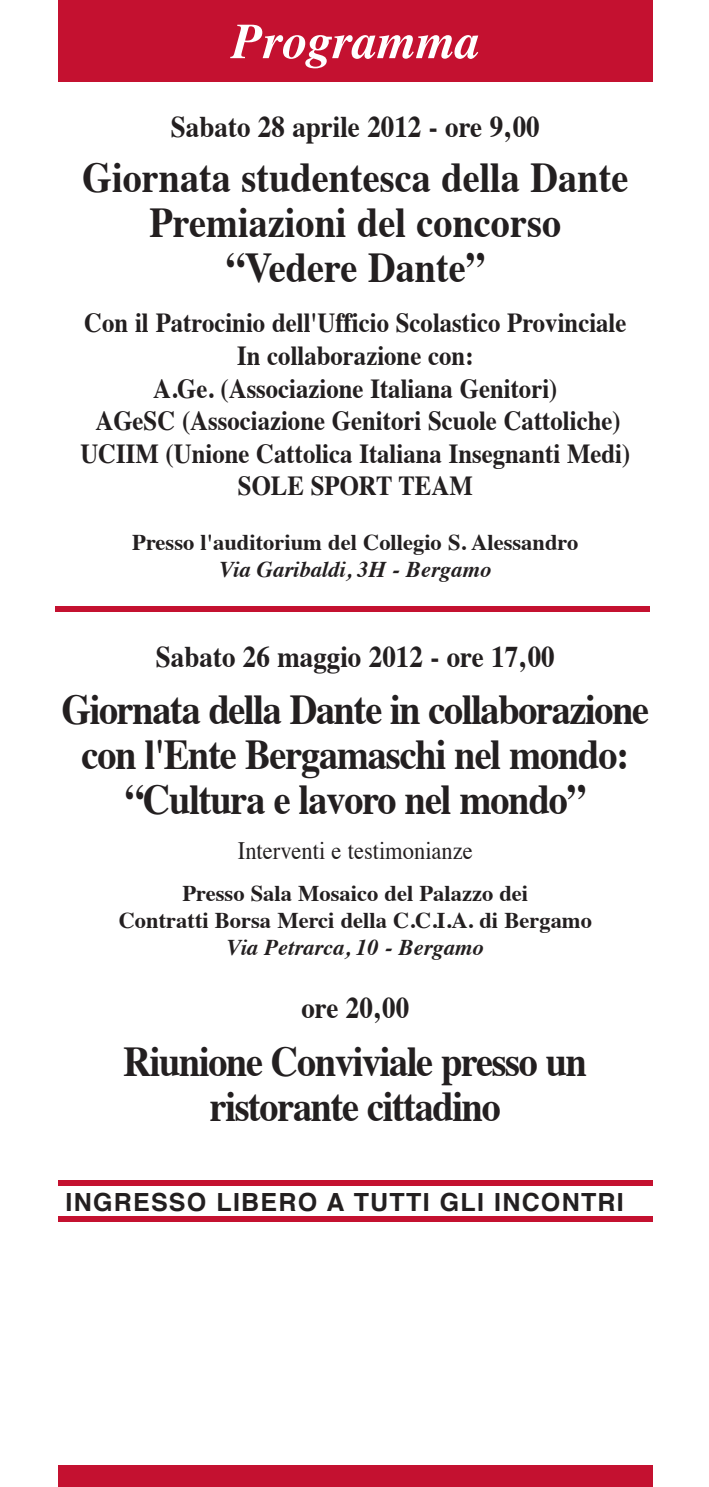
<style>
.page{position:relative;width:709px;height:1487px;background:#fff}
.page>*{position:absolute;margin:0;border:0;box-sizing:border-box;transform-origin:0 0}
.t1{font:italic 700 50px "Times";color:#fff}
.t2{font:700 42.5px/45px "Times";letter-spacing:-.03em;color:#231f20;text-align:center;scale:.9 1}
.t3{font:700 42.5px/45px "Times";color:#231f20;text-align:center;scale:.9 1}
.t4{font:700 30px "Times";color:#231f20;scale:.9 1}
.t5{font:700 27.5px/32.5px "Times";color:#231f20;text-align:center;scale:.9 1}
.t6{font:700 25px "Helvetica";letter-spacing:.05em;color:#231f20}
.t7{font:25px "Times";color:#231f20;scale:.9 1}
.t8{font:700 22.5px/27px "Times";color:#231f20;text-align:center}
.t9{font:italic 700 22.5px "Times";color:#231f20}
</style>
<div class="page">
<div style="left:58px;top:0;width:594px;height:81px;background:#c41130"></div>
<div style="left:58px;top:1465px;width:594px;height:21px;background:#c41130"></div>
<div style="left:56px;top:606px;width:593px;height:5px;background:#c41130"></div>
<div style="left:58px;top:1180px;width:594px;height:5px;background:#c41130"></div>
<div style="left:59px;top:1215px;width:594px;height:6px;background:#c41130"></div>
<h1 class="t1" style="left:231px;top:21px;width:249px">Programma</h1>
<p class="t4" style="left:171px;top:115px;width:411px">Sabato 28 aprile 2012 - ore 9,00</p>
<h2 class="t3" style="left:82px;top:159px;width:608px">Giornata studentesca della Dante<br>Premiazioni del concorso “Vedere Dante”</h2>
<p class="t5" style="left:80px;top:309px;width:612px">Con il Patrocinio dell'Ufficio Scolastico Provinciale In collaborazione con:<br>A.Ge. (Associazione Italiana Genitori)<br>AGeSC (Associazione Genitori Scuole Cattoliche)<br>UCIIM (Unione Cattolica Italiana Insegnanti Medi)<br>SOLE SPORT TEAM</p>
<p class="t8" style="left:132px;top:530px;width:447px">Presso l'auditorium del Collegio S. Alessandro</p>
<p class="t9" style="left:219px;top:559px;width:273px">Via Garibaldi, 3H - Bergamo</p>
<p class="t4" style="left:156px;top:644px;width:444px">Sabato 26 maggio 2012 - ore 17,00</p>
<h2 class="t2" style="left:61px;top:691px;width:654px">Giornata della Dante in collaborazione con l'Ente Bergamaschi nel mondo: “Cultura e lavoro nel mondo”</h2>
<p class="t7" style="left:238px;top:840px;width:262px">Interventi e testimonianze</p>
<p class="t8" style="left:119px;top:882px;width:474px">Presso Sala Mosaico del Palazzo dei<br>Contratti Borsa Merci della C.C.I.A. di Bergamo</p>
<p class="t9" style="left:227px;top:938px;width:258px">Via Petrarca, 10 - Bergamo</p>
<p class="t4" style="left:301px;top:995px;width:121px">ore 20,00</p>
<h2 class="t2" style="left:124px;top:1042px;width:516px">Riunione Conviviale presso un ristorante cittadino</h2>
<p class="t6" style="left:65px;top:1191px;width:559px">INGRESSO LIBERO A TUTTI GLI INCONTRI</p>
</div>
